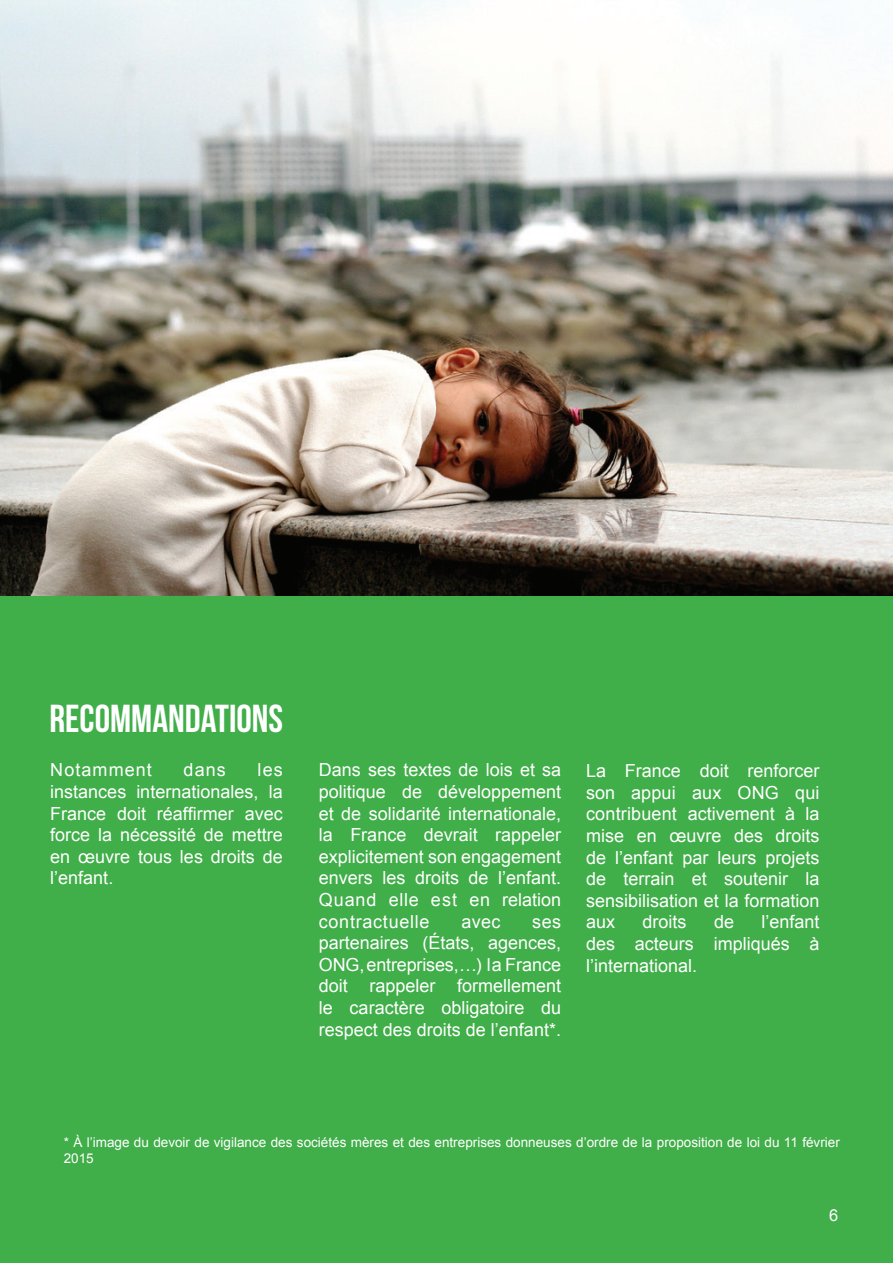
<style>
.page{position:relative;width:893px;height:1263px;background:#fff}
.page>*{position:absolute;margin:0;border:0;box-sizing:border-box;transform-origin:0 0}
.t1{font:39px "Bebas Neue";color:#fff}
.t2{font:18px/21.6px "Arial";color:#fff;text-align:justify}
.t3{font:18px "Arial";letter-spacing:.06em;color:#fff}
.t4{font:16.5px "Arial";color:#fff}
.t5{font:13.5px/16.2px "Arial";color:#fff}
</style>
<div class="page">
<div style="left:0;top:596px;width:893px;height:667px;background:#40ae49"></div>
<img style="left:0;top:0;width:893px;height:596px">
<h1 class="t1" style="left:50px;top:697px;width:235px">RECOMMANDATIONS</h1>
<p class="t2" style="left:50px;top:759px;width:234px;text-indent:207px">les instances internationales, la France doit réaffirmer avec force la nécessité de mettre en œuvre tous les droits de l’enfant.</p>
<p class="t2" style="left:319px;top:759px;width:244px">Dans ses textes de lois et sa politique de développement et de solidarité internationale, la France devrait rappeler explicitement son engagement envers les droits de l’enfant.<br>Quand elle est en relation contractuelle</p>
<p class="t3" style="left:50px;top:758px;width:103px">Notamment</p>
<p class="t2" style="left:184px;top:759px;width:44px">dans</p>
<p class="t2" style="left:319px;top:911px;width:244px;text-indent:213px">ses partenaires (États, agences, ONG, entreprises, …) la France doit rappeler formellement le caractère obligatoire du respect des droits de l’enfant*.</p>
<p class="t2" style="left:461px;top:911px;width:41px">avec</p>
<p class="t2" style="left:586px;top:760px;width:235px">La France doit renforcer son appui aux ONG qui contribuent activement à la mise en œuvre des droits de l’enfant par leurs projets de terrain et soutenir la sensibilisation et la formation aux</p>
<p class="t2" style="left:586px;top:911px;width:235px;text-indent:175px">l’enfant des acteurs impliqués à l’international.</p>
<p class="t2" style="left:643px;top:911px;width:46px">droits</p>
<p class="t2" style="left:714px;top:911px;width:22px">de</p>
<p class="t5" style="left:64px;top:1134px;width:778px">* À l’image du devoir de vigilance des sociétés mères et des entreprises donneuses d’ordre de la proposition de loi du 11 février<br>2015</p>
<p class="t4" style="left:829px;top:1204px;width:11px">6</p>
</div>
